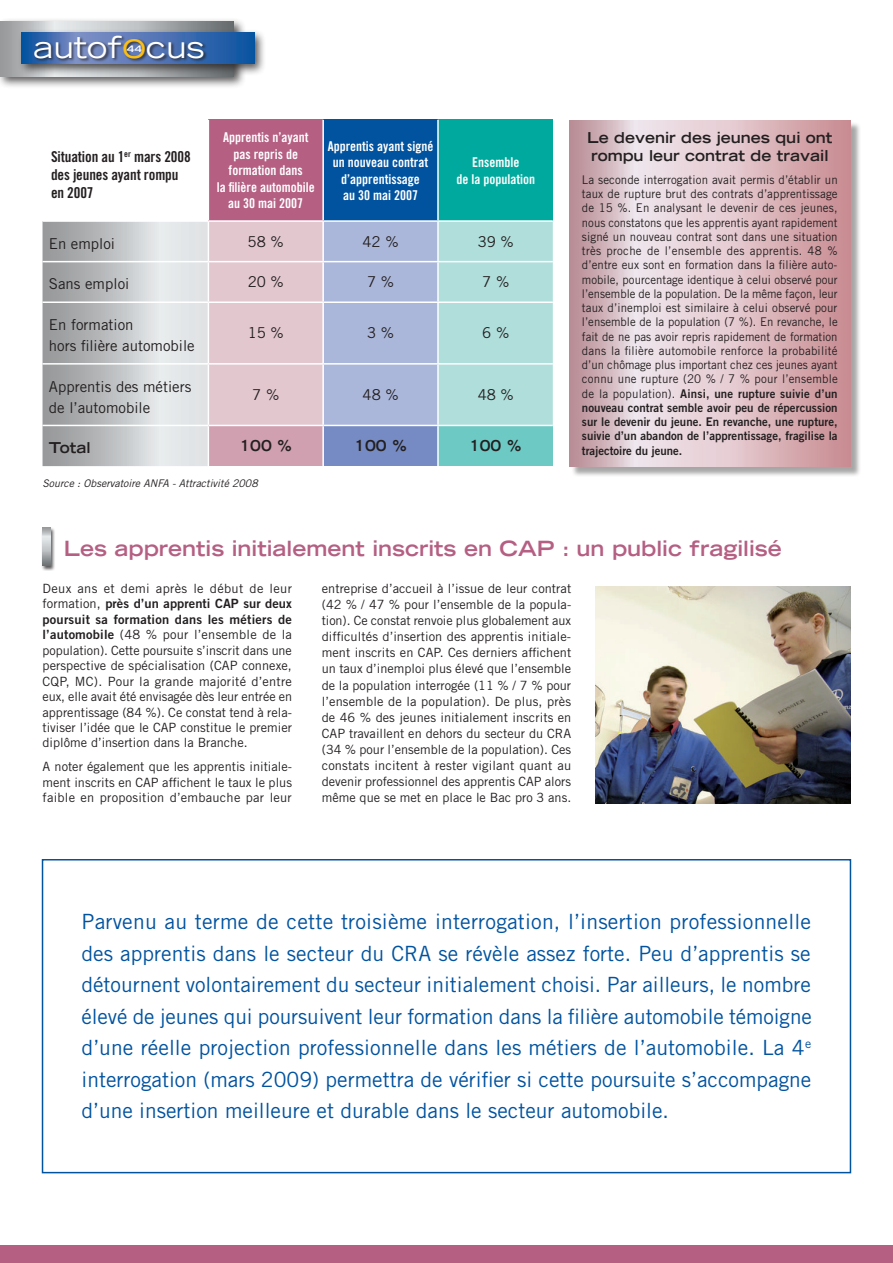
<style>
.page{position:relative;width:893px;height:1263px;background:#fff}
.page>*{position:absolute;margin:0;border:0;box-sizing:border-box;transform-origin:0 0}
.t1{font:expanded 30px "Trade Gothic LT Std";letter-spacing:.005em;color:#fff}
.t2{font:21px/31.5px "Trade Gothic LT Std";color:#0153a0;text-align:justify}
.t3{font:700 expanded 21px "Trade Gothic LT Std";color:#b55f82}
.t4{font:15px/21px "Trade Gothic LT Std";color:#231f20}
.t5{font:700 expanded 15px/18px "Trade Gothic LT Std";color:#231f20}
.t6{font:15px/18px "Trade Gothic LT Std Bd Cn 20";letter-spacing:-.01em;color:#231f20}
.t7{font:13.5px/16.5px "Trade Gothic LT Std Bd Cn 20";color:#fff;text-align:center}
.t8{font:12.75px/16px "Trade Gothic LT Std";color:#231f20;text-align:justify}
.t9{font:12.75px/15.5px "Trade Gothic LT Std Bd 2";letter-spacing:.02em;color:#231f20}
.t10{font:12.75px "Trade Gothic LT Std";letter-spacing:.025em;color:#231f20}
.t11{font:12px/14.2px "Trade Gothic LT Std";color:#231f20;text-align:justify;scale:.96 1}
.t12{font:12px/14.2px "Trade Gothic LT Std Bd 2";color:#231f20;text-align:justify;scale:.96 1}
.t13{font:italic 10.5px "Trade Gothic LT Std";color:#231f20}
.t14{font:700 expanded 9px "Trade Gothic LT Std";color:#fff;scale:1.15 1}
.s1{font-size:35.25px;color:#fdbe12}
.s2{font-family:"Trade Gothic LT Std"}
.s3{font-family:"Trade Gothic LT Std Bd 2"}
</style>
<div class="page">
<div style="left:0;top:1246px;width:893px;height:17px;background:#b55f82"></div>
<div style="left:0;top:17px;width:247px;height:71px;background:#231f20;opacity:.75"></div>
<svg style="left:0;top:21px;width:234px;height:56px"></svg>
<div style="left:18px;top:28px;width:249px;height:48px;background:#231f20;opacity:.75"></div>
<svg style="left:22px;top:32px;width:232px;height:32px"></svg>
<div style="left:34px;top:36px;width:173px;height:27px;background:#231f20;opacity:.75"></div>
<div style="left:42px;top:527px;width:14px;height:44px;background:#231f20;opacity:.75"></div>
<svg style="left:43px;top:528px;width:8px;height:38px"></svg>
<div style="left:208px;top:120px;width:115px;height:101px;background:#b55f82"></div>
<div style="left:323px;top:120px;width:115px;height:101px;background:#0153a0"></div>
<div style="left:438px;top:120px;width:115px;height:101px;background:#00a99d"></div>
<svg style="left:43px;top:222px;width:510px;height:244px"></svg>
<div style="left:208px;top:425px;width:115px;height:41px;background:#d0a0b0"></div>
<div style="left:323px;top:425px;width:115px;height:41px;background:#768bc3"></div>
<div style="left:438px;top:425px;width:115px;height:41px;background:#6dc9c4"></div>
<hr style="left:208px;top:120px;width:1px;height:100px;background:#fff">
<hr style="left:322px;top:120px;width:2px;height:100px;background:#fff">
<hr style="left:437px;top:120px;width:2px;height:100px;background:#fff">
<hr style="left:208px;top:220px;width:115px;height:2px;background:#fff">
<hr style="left:208px;top:222px;width:1px;height:39px;background:#fff">
<hr style="left:323px;top:220px;width:115px;height:2px;background:#fff">
<hr style="left:322px;top:222px;width:2px;height:39px;background:#fff">
<hr style="left:438px;top:220px;width:115px;height:2px;background:#fff">
<hr style="left:437px;top:222px;width:2px;height:39px;background:#fff">
<hr style="left:43px;top:261px;width:165px;height:1px;background:#fff">
<hr style="left:208px;top:261px;width:115px;height:1px;background:#fff">
<hr style="left:208px;top:262px;width:1px;height:39px;background:#fff">
<hr style="left:323px;top:261px;width:115px;height:1px;background:#fff">
<hr style="left:322px;top:262px;width:2px;height:39px;background:#fff">
<hr style="left:438px;top:261px;width:115px;height:1px;background:#fff">
<hr style="left:437px;top:262px;width:2px;height:39px;background:#fff">
<hr style="left:43px;top:301px;width:165px;height:2px;background:#fff">
<hr style="left:208px;top:301px;width:115px;height:2px;background:#fff">
<hr style="left:208px;top:303px;width:1px;height:60px;background:#fff">
<hr style="left:323px;top:301px;width:115px;height:2px;background:#fff">
<hr style="left:322px;top:303px;width:2px;height:60px;background:#fff">
<hr style="left:438px;top:301px;width:115px;height:2px;background:#fff">
<hr style="left:437px;top:303px;width:2px;height:60px;background:#fff">
<hr style="left:43px;top:363px;width:165px;height:2px;background:#fff">
<hr style="left:208px;top:363px;width:115px;height:2px;background:#fff">
<hr style="left:208px;top:365px;width:1px;height:60px;background:#fff">
<hr style="left:323px;top:363px;width:115px;height:2px;background:#fff">
<hr style="left:322px;top:365px;width:2px;height:60px;background:#fff">
<hr style="left:438px;top:363px;width:115px;height:2px;background:#fff">
<hr style="left:437px;top:365px;width:2px;height:60px;background:#fff">
<hr style="left:43px;top:425px;width:165px;height:1px;background:#fff">
<hr style="left:208px;top:425px;width:115px;height:1px;background:#fff">
<hr style="left:208px;top:426px;width:1px;height:40px;background:#fff">
<hr style="left:323px;top:425px;width:115px;height:1px;background:#fff">
<hr style="left:322px;top:426px;width:2px;height:40px;background:#fff">
<hr style="left:438px;top:425px;width:115px;height:1px;background:#fff">
<hr style="left:437px;top:426px;width:2px;height:40px;background:#fff">
<div style="left:42px;top:859px;width:809px;height:314px;border:2px solid #0153a0"></div>
<img style="left:595px;top:586px;width:255px;height:218px">
<div style="left:571px;top:122px;width:290px;height:355px;background:#231f20;opacity:.4"></div>
<svg style="left:569px;top:120px;width:281px;height:346px"></svg>
<h1 class="t1" style="left:34px;top:28px;width:173px">autof<span class="s1">o</span>cus</h1>
<p class="t14" style="left:127px;top:43px;width:14px">44</p>
<p class="t6" style="left:51px;top:148px;width:141px">Situation au 1<sup>er</sup> mars 2008 des jeunes ayant rompu en 2007</p>
<p class="t7" style="left:217px;top:129px;width:100px">Apprentis n’ayant pas repris de formation dans<br>la filière automobile au 30 mai 2007</p>
<p class="t7" style="left:328px;top:137px;width:107px">Apprentis ayant signé un nouveau contrat d’apprentissage<br>au 30 mai 2007</p>
<p class="t7" style="left:456px;top:154px;width:80px">Ensemble<br>de la population</p>
<p class="t4" style="left:49px;top:233px;width:68px">En emploi</p>
<p class="t4" style="left:248px;top:231px;width:38px">58 %</p>
<p class="t4" style="left:362px;top:231px;width:38px">42 %</p>
<p class="t4" style="left:478px;top:231px;width:38px">39 %</p>
<p class="t4" style="left:49px;top:273px;width:82px">Sans emploi</p>
<p class="t4" style="left:248px;top:271px;width:38px">20 %</p>
<p class="t4" style="left:367px;top:271px;width:29px">7 %</p>
<p class="t4" style="left:482px;top:271px;width:29px">7 %</p>
<p class="t4" style="left:49px;top:314px;width:147px">En formation<br>hors filière automobile</p>
<p class="t4" style="left:248px;top:322px;width:38px">15 %</p>
<p class="t4" style="left:367px;top:322px;width:29px">3 %</p>
<p class="t4" style="left:482px;top:322px;width:29px">6 %</p>
<p class="t4" style="left:49px;top:376px;width:144px">Apprentis des métiers de l’automobile</p>
<p class="t4" style="left:252px;top:384px;width:29px">7 %</p>
<p class="t4" style="left:362px;top:384px;width:38px">48 %</p>
<p class="t4" style="left:478px;top:384px;width:38px">48 %</p>
<p class="t5" style="left:49px;top:439px;width:43px">Total</p>
<p class="t5" style="left:239px;top:436px;width:54px">100 %</p>
<p class="t5" style="left:354px;top:436px;width:54px">100 %</p>
<p class="t5" style="left:469px;top:436px;width:54px">100 %</p>
<p class="t13" style="left:43px;top:477px;width:217px">Source : Observatoire ANFA - Attractivité 2008</p>
<p class="t5" style="left:587px;top:128px;width:247px">Le devenir des jeunes qui ont rompu leur contrat de travail</p>
<p class="t11" style="left:582px;top:172px;width:268px">La seconde interrogation avait permis d’établir un taux de rupture brut des contrats d’apprentissage de 15 %. En analysant le devenir de ces jeunes, nous constatons que les apprentis ayant rapidement signé un nouveau contrat sont dans une situation très proche de l’ensemble des apprentis. 48 % d’entre eux sont en formation dans la filière auto&shy;mobile, pourcentage identique à celui observé pour l’ensemble de la population. De la même façon, leur taux d’inemploi est similaire à celui observé pour l’ensemble de la population (7 %). En revanche, le fait de ne pas avoir repris rapidement de formation dans la filière automobile renforce la probabilité d’un chômage plus important chez ces jeunes ayant connu une rupture (20 % / 7 % pour l’ensemble</p>
<p class="t12" style="left:582px;top:386px;width:268px"><span class="s2">de la population).</span> Ainsi, une rupture suivie d’un nouveau contrat semble avoir peu de répercussion sur le devenir du jeune. En revanche, une rupture, suivie d’un abandon de l’apprentissage, fragilise la trajectoire du jeune.</p>
<h2 class="t3" style="left:64px;top:534px;width:719px">Les apprentis initialement inscrits en CAP : un public fragilisé</h2>
<p class="t10" style="left:43px;top:581px;width:251px">Deux ans et demi après le début de leur</p>
<p class="t9" style="left:43px;top:596px;width:251px"><span class="s2">formation,</span> près d’un apprenti CAP sur deux poursuit sa formation dans les métiers de</p>
<p class="t8" style="left:43px;top:627px;width:251px;line-height:15.5px"><span class="s3">l’automobile</span> (48 % pour l’ensemble de la population). Cette poursuite s’inscrit dans une perspective de spécialisation (CAP connexe, CQP, MC). Pour la grande majorité d’entre eux, elle avait été envisagée dès leur entrée en apprentissage (84 %). Ce constat tend à rela&shy;tiviser l’idée que le CAP constitue le premier diplôme d’insertion dans la Branche.</p>
<p class="t8" style="left:43px;top:759px;width:251px;line-height:15.5px">A noter également que les apprentis initiale&shy;ment inscrits en CAP affichent le taux le plus faible en proposition d’embauche par leur</p>
<p class="t8" style="left:322px;top:580px;width:251px">entreprise d’accueil à l’issue de leur contrat (42 % / 47 % pour l’ensemble de la popula&shy;tion). Ce constat renvoie plus globalement aux difficultés d’insertion des apprentis initiale&shy;ment inscrits en CAP. Ces derniers affichent un taux d’inemploi plus élevé que l’ensemble de la population interrogée (11 % / 7 % pour l’ensemble de la population). De plus, près de 46 % des jeunes initialement inscrits en CAP travaillent en dehors du secteur du CRA (34 % pour l’ensemble de la population). Ces constats incitent à rester vigilant quant au devenir professionnel des apprentis CAP alors même que se met en place le Bac pro 3 ans.</p>
<p class="t2" style="left:82px;top:906px;width:732px">Parvenu au terme de cette troisième interrogation, l’insertion professionnelle des apprentis dans le secteur du CRA se révèle assez forte. Peu d’apprentis se détournent volontairement du secteur initialement choisi. Par ailleurs, le nombre élevé de jeunes qui poursuivent leur formation dans la filière automobile témoigne d’une réelle projection professionnelle dans les métiers de l’automobile. La 4<sup>e </sup>interrogation (mars 2009) permettra de vérifier si cette poursuite s’accompagne d’une insertion meilleure et durable dans le secteur automobile.</p>
</div>
